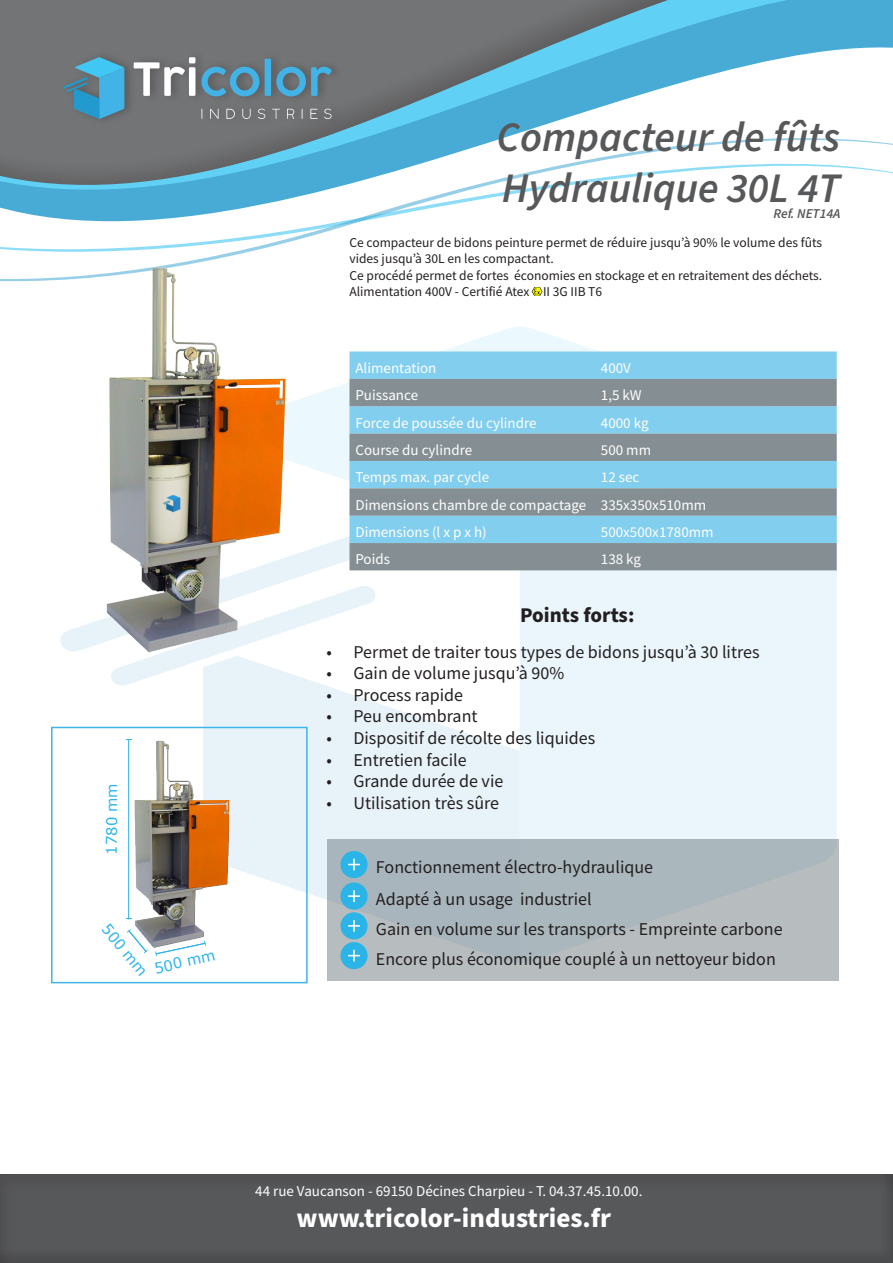
<style>
.page{position:relative;width:893px;height:1263px;background:#fff}
.page>*{position:absolute;margin:0;border:0;box-sizing:border-box;transform-origin:0 0}
.t1{font:italic 600 42px/50.4px "Source Sans Pro";color:#57585a}
.t2{font:700 27px "Source Sans Pro";color:#fff}
.t3{font:700 21px "Source Sans Pro";color:#231f20}
.t4{font:18px "Source Sans Pro";color:#231f20}
.Style_de_paragraphe{font:15px "Source Sans Pro";color:#fff}
.t5{font:14.7px "MS Reference Sans Serif";letter-spacing:-.005em;color:#2bb5e8}
.t6{font:13.5px/16.2px "Source Sans Pro";color:#231f20}
.t7{font:italic 600 13.5px "Source Sans Pro";color:#57585a}
</style>
<div class="page">
<svg style="left:0;top:4px;width:893px;height:289px"></svg>
<svg style="left:0;top:138px;width:893px;height:143px"></svg>
<div style="left:520px;top:570px;width:317px;height:269px;background:#eaf6fc"></div>
<svg style="left:310px;top:327px;width:286px;height:154px"></svg>
<svg style="left:203px;top:686px;width:317px;height:277px;fill:#e7f3f9"></svg>
<svg style="left:111px;top:536px;width:267px;height:150px"></svg>
<div style="left:0;top:1165px;width:893px;height:98px;background:#231f20;opacity:.17"></div>
<div style="left:51px;top:727px;width:257px;height:256px;border:2px solid #41b4e7"></div>
<img style="left:67px;top:727px;width:226px;height:234px">
<hr style="left:128px;top:739px;width:1px;height:180px;background:#2bb5e8">
<svg style="left:155px;top:941px;width:51px;height:15px"></svg>
<svg style="left:127px;top:929px;width:21px;height:24px"></svg>
<div style="left:59px;top:49px;width:285px;height:78px;background:#727375"></div>
<svg style="left:62px;top:57px;width:62px;height:62px"></svg>
<svg style="left:134px;top:57px;width:61px;height:39px"></svg>
<svg style="left:201px;top:67px;width:58px;height:29px"></svg>
<svg style="left:265px;top:59px;width:67px;height:37px"></svg>
<svg style="left:210px;top:109px;width:9px;height:10px"></svg>
<svg style="left:226px;top:109px;width:9px;height:10px"></svg>
<svg style="left:242px;top:109px;width:9px;height:10px"></svg>
<svg style="left:258px;top:109px;width:7px;height:10px"></svg>
<svg style="left:272px;top:109px;width:8px;height:10px"></svg>
<svg style="left:287px;top:109px;width:7px;height:10px"></svg>
<svg style="left:310px;top:109px;width:7px;height:10px"></svg>
<svg style="left:324px;top:109px;width:8px;height:10px"></svg>
<svg style="left:349px;top:351px;width:488px;height:28px;background:#84ceee"></svg>
<svg style="left:349px;top:379px;width:488px;height:191px;background:#84aaba"></svg>
<div style="left:328px;top:839px;width:511px;height:142px;background:linear-gradient(to right,#abb7bd,#b3bbbf)"></div>
<svg style="left:339px;top:850px;width:30px;height:120px;background:#62b8d9"></svg>
<img style="left:50px;top:259px;width:260px;height:402px">
<svg style="left:531px;top:287px;width:11px;height:9px"></svg>
<p class="t5" style="left:102px;top:854px;width:73px;rotate:-90deg">1780 mm</p>
<p class="t5" style="left:112px;top:920px;width:64px;rotate:50deg">500 mm</p>
<p class="t5" style="left:153px;top:959px;width:64px;rotate:-12deg">500 mm</p>
<p class="t1" style="left:496px;top:113px;width:345px">Compacteur de fûts<br>Hydraulique 30L 4T</p>
<p class="t7" style="left:774px;top:204px;width:68px">Ref. NET14A</p>
<p class="t6" style="left:349px;top:234px;width:474px">Ce compacteur de bidons peinture permet de réduire jusqu’à 90% le volume des fûts vides jusqu’à 30L en les compactant.<br>Ce procédé permet de fortes économies en stockage et en retraitement des déchets.</p>
<p class="t6" style="left:349px;top:283px;width:254px">Alimentation 400V - Certifié Atex II 3G IIB T6</p>
<p class="Style_de_paragraphe" style="left:355px;top:358px;width:82px">Alimentation</p>
<p class="Style_de_paragraphe" style="left:601px;top:358px;width:32px">400V</p>
<p class="Style_de_paragraphe" style="left:355px;top:386px;width:64px">Puissance</p>
<p class="Style_de_paragraphe" style="left:601px;top:386px;width:42px">1,5 kW</p>
<p class="Style_de_paragraphe" style="left:355px;top:413px;width:183px">Force de poussée du cylindre</p>
<p class="Style_de_paragraphe" style="left:601px;top:413px;width:49px">4000 kg</p>
<p class="Style_de_paragraphe" style="left:355px;top:440px;width:118px">Course du cylindre</p>
<p class="Style_de_paragraphe" style="left:601px;top:440px;width:52px">500 mm</p>
<p class="Style_de_paragraphe" style="left:355px;top:468px;width:135px">Temps max. par cycle</p>
<p class="Style_de_paragraphe" style="left:601px;top:468px;width:40px">12 sec</p>
<p class="Style_de_paragraphe" style="left:355px;top:495px;width:232px">Dimensions chambre de compactage</p>
<p class="Style_de_paragraphe" style="left:601px;top:495px;width:107px">335x350x510mm</p>
<p class="Style_de_paragraphe" style="left:355px;top:522px;width:133px">Dimensions (l x p x h)</p>
<p class="Style_de_paragraphe" style="left:601px;top:522px;width:114px">500x500x1780mm</p>
<p class="Style_de_paragraphe" style="left:355px;top:550px;width:36px">Poids</p>
<p class="Style_de_paragraphe" style="left:601px;top:550px;width:42px">138 kg</p>
<p class="t3" style="left:520px;top:601px;width:116px">Points forts:</p>
<p class="t4" style="left:326px;top:640px;width:435px">• Permet de traiter tous types de bidons jusqu’à 30 litres</p>
<p class="t4" style="left:326px;top:662px;width:239px">• Gain de volume jusqu’à 90%</p>
<p class="t4" style="left:326px;top:683px;width:138px">• Process rapide</p>
<p class="t4" style="left:326px;top:705px;width:153px">• Peu encombrant</p>
<p class="t4" style="left:326px;top:727px;width:270px">• Dispositif de récolte des liquides</p>
<p class="t4" style="left:326px;top:748px;width:142px">• Entretien facile</p>
<p class="t4" style="left:326px;top:770px;width:178px">• Grande durée de vie</p>
<p class="t4" style="left:326px;top:791px;width:174px">• Utilisation très sûre</p>
<p class="t4" style="left:376px;top:856px;width:279px">Fonctionnement électro-hydraulique</p>
<p class="t4" style="left:376px;top:887px;width:217px">Adapté à un usage industriel</p>
<p class="t4" style="left:376px;top:917px;width:408px">Gain en volume sur les transports - Empreinte carbone</p>
<p class="t4" style="left:376px;top:947px;width:401px">Encore plus économique couplé à un nettoyeur bidon</p>
<p class="Style_de_paragraphe" style="left:255px;top:1182px;width:389px">44 rue Vaucanson - 69150 Décines Charpieu - T. 04.37.45.10.00.</p>
<h2 class="t2" style="left:297px;top:1199px;width:316px">www.tricolor-industries.fr</h2>
</div>
